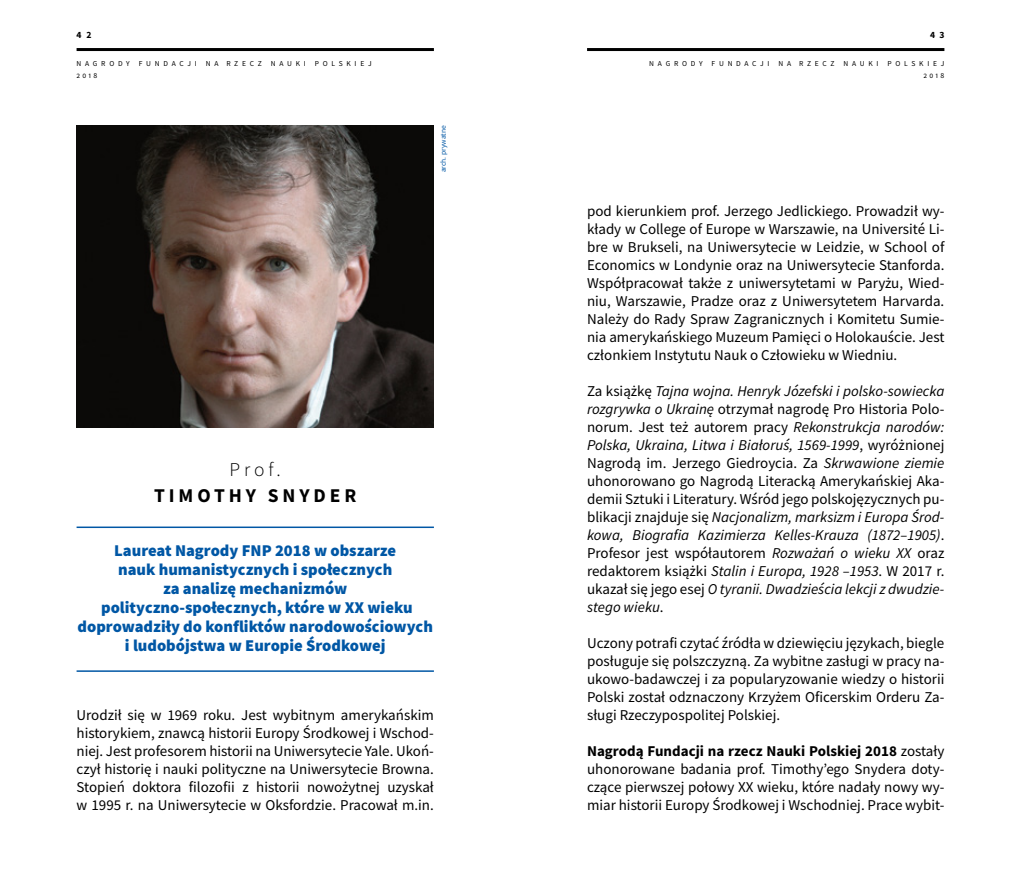
<style>
.page{position:relative;width:1021px;height:893px;background:#fff}
.page>*{position:absolute;margin:0;border:0;box-sizing:border-box;transform-origin:0 0}
.t1{font:700 19.5px "Source Sans Pro";letter-spacing:.2em;color:#000}
.t2{font:300 19.5px "Source Sans Pro";color:#000}
.t3{font:900 16.5px/18.9px "Source Sans Pro";color:#0057a5;text-align:center}
.t4{font:15px/18px "Source Sans Pro";color:#000;text-align:justify}
.t5{font:italic 15px/18px "Source Sans Pro";color:#000;text-align:justify}
.t6{font:700 9.6px "Source Sans Pro";color:#000}
.t7{font:7.5px/12.5px "Source Sans Pro";letter-spacing:.5em;color:#000;text-align:right}
.t8{font:7.5px "Source Sans Pro";color:#0057a5}
.s1{font-style:normal}
.s2{font-weight:700}
</style>
<div class="page">
<hr style="left:587px;top:48px;width:357px;height:3px;background:#000">
<hr style="left:77px;top:48px;width:357px;height:3px;background:#000">
<img style="left:77px;top:125px;width:357px;height:302px">
<hr style="left:77px;top:526px;width:357px;height:2px;background:#0057a5">
<hr style="left:77px;top:670px;width:357px;height:2px;background:#0057a5">
<p class="t6" style="left:77px;top:29px;width:16px">4 2</p>
<p class="t6" style="left:930px;top:29px;width:16px">4 3</p>
<p class="t7" style="left:77px;top:57px;width:296px;text-align:left">NAGRODY FUNDACJI NA RZECZ NAUKI POLSKIEJ<br>2018</p>
<p class="t8" style="left:438px;top:172px;width:48px;rotate:-90deg">arch. prywatne</p>
<h1 class="t2" style="left:229px;top:458px;width:53px">Prof.</h1>
<h1 class="t1" style="left:154px;top:482px;width:204px">TIMOTHY SNYDER</h1>
<p class="t3" style="left:78px;top:540px;width:357px">Laureat Nagrody FNP 2018 w obszarze<br>nauk humanistycznych i społecznych<br>za analizę mechanizmów polityczno-społecznych, które w XX wieku doprowadziły do konfliktów narodowościowych i ludobójstwa w Europie Środkowej</p>
<p class="t4" style="left:77px;top:706px;width:359px">Urodził się w 1969 roku. Jest wybitnym amerykańskim historykiem, znawcą historii Europy Środkowej i Wschod&shy;niej. Jest profesorem historii na Uniwersytecie Yale. Ukoń&shy;czył historię i nauki polityczne na Uniwersytecie Browna.<br>Stopień doktora filozofii z historii nowożytnej uzyskał w 1995 r. na Uniwersytecie w Oksfordzie. Pracował m.in.</p>
<p class="t7" style="left:649px;top:57px;width:296px">NAGRODY FUNDACJI NA RZECZ NAUKI POLSKIEJ<br>2018</p>
<p class="t4" style="left:587px;top:202px;width:359px">pod kierunkiem prof. Jerzego Jedlickiego. Prowadził wy&shy;kłady w College of Europe w Warszawie, na Université Li&shy;bre w Brukseli, na Uniwersytecie w Leidzie, w School of Economics w Londynie oraz na Uniwersytecie Stanforda.<br>Współpracował także z uniwersytetami w Paryżu, Wied&shy;niu, Warszawie, Pradze oraz z Uniwersytetem Harvarda.<br>Należy do Rady Spraw Zagranicznych i Komitetu Sumie&shy;nia amerykańskiego Muzeum Pamięci o Holokauście. Jest członkiem Instytutu Nauk o Człowieku w Wiedniu.</p>
<p class="t5" style="left:587px;top:382px;width:359px"><span class="s1">Za książkę</span> Tajna wojna. Henryk Józefski i polsko-sowiecka rozgrywka o Ukrainę <span class="s1">otrzymał nagrodę Pro Historia Polo&shy;norum. Jest też autorem pracy</span> Rekonstrukcja narodów:<br>Polska, Ukraina, Litwa i Białoruś, 1569-1999<span class="s1">, wyróżnionej Nagrodą im. Jerzego Giedroycia. Za</span> Skrwawione ziemie <span class="s1">uhonorowano go Nagrodą Literacką Amerykańskiej Aka&shy;demii Sztuki i Literatury. Wśród jego polskojęzycznych pu&shy;blikacji znajduje się</span> Nacjonalizm, marksizm i Europa Środ&shy;kowa, Biografia Kazimierza Kelles-Krauza (1872–1905)<span class="s1">.<br>Profesor jest współautorem</span> Rozważań o wieku XX <span class="s1">oraz redaktorem książki</span> Stalin i Europa, 1928 –1953<span class="s1">. W 2017 r. ukazał się jego esej</span> O tyranii. Dwadzieścia lekcji z dwudzie&shy;stego wieku<span class="s1">.</span></p>
<p class="t4" style="left:587px;top:634px;width:359px">Uczony potrafi czytać źródła w dziewięciu językach, biegle posługuje się polszczyzną. Za wybitne zasługi w pracy na&shy;ukowo-badawczej i za popularyzowanie wiedzy o historii Polski został odznaczony Krzyżem Oficerskim Orderu Za&shy;sługi Rzeczypospolitej Polskiej.</p>
<p class="t4" style="left:587px;top:742px;width:359px"><span class="s2">Nagrodą Fundacji na rzecz Nauki Polskiej 2018</span> zostały uhonorowane badania prof. Timothy’ego Snydera doty&shy;czące pierwszej połowy XX wieku, które nadały nowy wy&shy;miar historii Europy Środkowej i Wschodniej. Prace wybit-</p>
</div>
